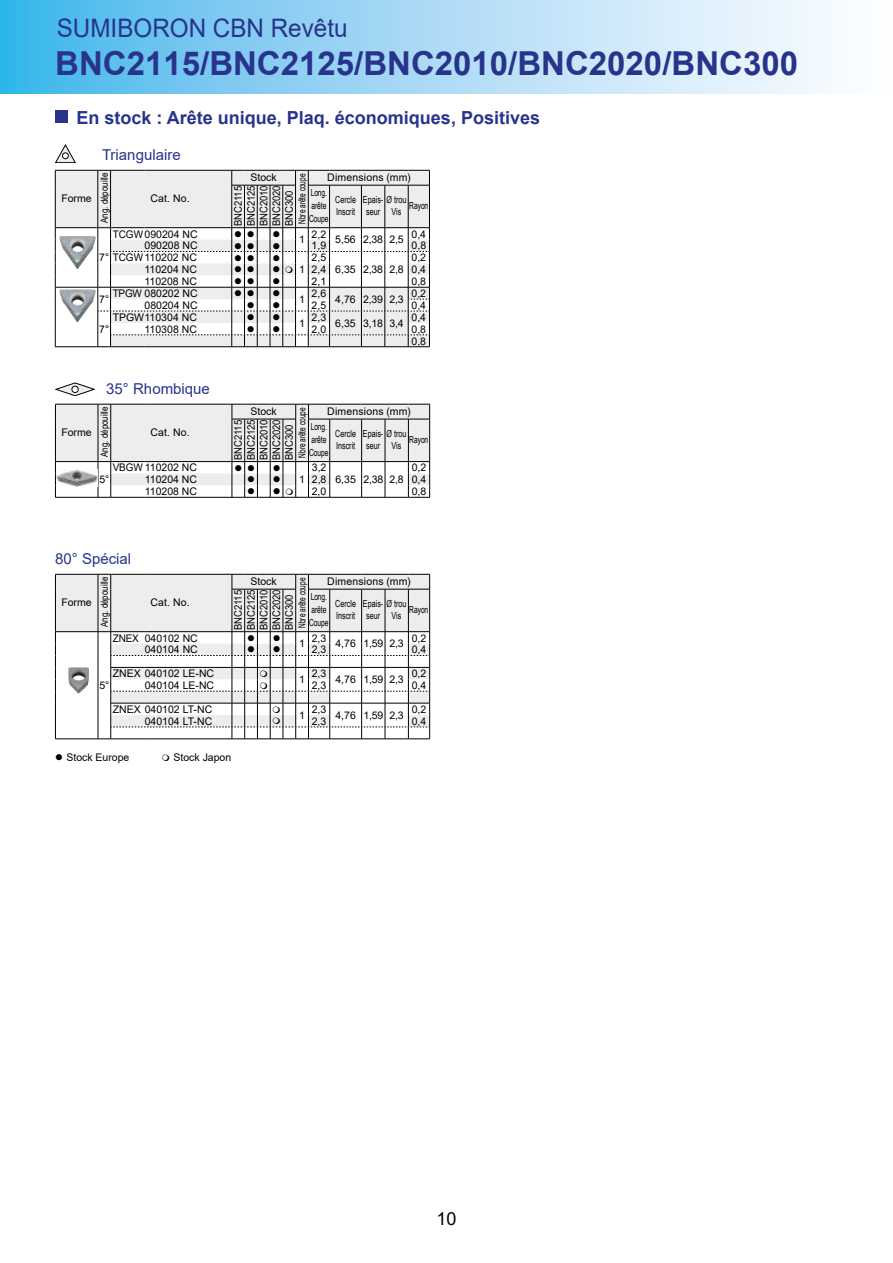
<style>
.page{position:relative;width:893px;height:1263px;background:#fff}
.page>*{position:absolute;margin:0;border:0;box-sizing:border-box;transform-origin:0 0}
.t1{font:700 33px "Arial";color:#28348b}
.t2{font:25.5px "Arial";color:#28348b;scale:.95 1}
.t3{font:700 18px "Arial";color:#28348b}
.t4{font:18px "Arial";color:#000}
.t5{font:15px "Arial";color:#28348b}
.t6{font:10.5px/12px "Arial";color:#000}
.t7{font:10.5px/12.8px "Arial";color:#000;text-align:justify;scale:.9 1}
.t8{font:10.5px "Arial";color:#000;scale:.95 1}
.t9{font:10.5px "Wingdings";color:#000}
.t10{font:9.75px/12.8px "Arial Narrow";color:#000;scale:.9 1}
.t11{font:9.75px/12.8px "Arial Narrow";color:#000;scale:.84 1}
.t12{font:9.75px "Arial Narrow";color:#000;scale:.81 1}
.t13{font:9.75px "Arial Narrow";color:#000}
</style>
<div class="page">
<svg style="left:0;top:0;width:830px;height:94px"></svg>
<svg style="left:55px;top:145px;width:21px;height:18px"></svg>
<div style="left:62px;top:153px;width:7px;height:6px;border:1px solid #000;border-radius:50%"></div>
<div style="left:55px;top:111px;width:13px;height:12px;background:#28348b"></div>
<svg style="left:55px;top:383px;width:40px;height:13px"></svg>
<svg style="left:55px;top:170px;width:375px;height:177px"></svg>
<svg style="left:55px;top:404px;width:375px;height:94px"></svg>
<svg style="left:55px;top:574px;width:375px;height:165px"></svg>
<h2 class="t2" style="left:57px;top:11px;width:308px">SUMIBORON CBN Revêtu</h2>
<h1 class="t1" style="left:55px;top:40px;width:744px">BNC2115/BNC2125/BNC2010/BNC2020/BNC300</h1>
<h3 class="t3" style="left:77px;top:105px;width:465px">En stock : Arête unique, Plaq. économiques, Positives</h3>
<h3 class="t5" style="left:102px;top:144px;width:80px">Triangulaire</h3>
<p class="t11" style="left:409px;top:199px;width:24px">Rayon</p>
<p class="t13" style="left:97px;top:223px;width:52px;rotate:-90deg">Ang. dépouille</p>
<p class="t6" style="left:250px;top:172px;width:28px">Stock</p>
<p class="t6" style="left:327px;top:171px;width:85px">Dimensions (mm)</p>
<p class="t12" style="left:295px;top:224px;width:63px;rotate:-90deg">Nbre arête coupe</p>
<p class="t7" style="left:232px;top:226px;width:47px;rotate:-90deg">BNC2115<br>BNC2125<br>BNC2010<br>BNC2020<br>BNC300</p>
<p class="t6" style="left:61px;top:192px;width:32px">Forme</p>
<p class="t6" style="left:150px;top:192px;width:41px">Cat. No.</p>
<p class="t11" style="left:311px;top:186px;width:21px">Long. arête</p>
<p class="t10" style="left:392px;top:193px;width:18px;text-indent:-29px">Epais- Ø trou<br>Vis</p>
<p class="t10" style="left:335px;top:193px;width:25px">Cercle<br>Inscrit</p>
<p class="t10" style="left:366px;top:205px;width:17px">seur</p>
<p class="t11" style="left:309px;top:212px;width:25px">Coupe</p>
<p class="t8" style="left:113px;top:227px;width:91px">TCGW090204 NC</p>
<p class="t9" style="left:272px;top:228px;width:9px">●</p>
<p class="t6" style="left:312px;top:228px;width:16px">2,2</p>
<p class="t6" style="left:412px;top:228px;width:16px">0,4</p>
<p class="t6" style="left:299px;top:234px;width:7px">1</p>
<p class="t6" style="left:335px;top:234px;width:70px">5,56 2,38 2,5</p>
<p class="t6" style="left:145px;top:240px;width:55px">090208 NC</p>
<p class="t9" style="left:272px;top:240px;width:9px">●</p>
<p class="t6" style="left:312px;top:240px;width:16px">1,9</p>
<p class="t6" style="left:412px;top:240px;width:16px">0,8</p>
<p class="t9" style="left:272px;top:252px;width:9px">●</p>
<p class="t6" style="left:299px;top:263px;width:7px">1</p>
<p class="t6" style="left:99px;top:252px;width:99px">7° TCGW110202 NC</p>
<p class="t6" style="left:312px;top:252px;width:16px">2,5</p>
<p class="t6" style="left:412px;top:252px;width:16px">0,2</p>
<p class="t6" style="left:145px;top:263px;width:54px">110204 NC</p>
<p class="t9" style="left:272px;top:264px;width:9px">●</p>
<p class="t6" style="left:312px;top:263px;width:16px">2,4</p>
<p class="t6" style="left:412px;top:263px;width:16px">0,4</p>
<p class="t6" style="left:145px;top:275px;width:54px">110208 NC</p>
<p class="t9" style="left:272px;top:276px;width:9px">●</p>
<p class="t6" style="left:312px;top:275px;width:16px">2,1</p>
<p class="t6" style="left:412px;top:275px;width:16px">0,8</p>
<p class="t6" style="left:335px;top:263px;width:70px">6,35 2,38 2,8</p>
<p class="t8" style="left:113px;top:286px;width:91px">TPGW 080202 NC</p>
<p class="t9" style="left:272px;top:288px;width:9px">●</p>
<p class="t6" style="left:412px;top:287px;width:16px">0,2</p>
<p class="t6" style="left:312px;top:287px;width:16px">2,6</p>
<p class="t6" style="left:99px;top:293px;width:12px">7°</p>
<p class="t6" style="left:299px;top:293px;width:7px">1</p>
<p class="t6" style="left:335px;top:293px;width:70px">4,76 2,39 2,3</p>
<p class="t6" style="left:145px;top:299px;width:55px">080204 NC</p>
<p class="t6" style="left:312px;top:299px;width:16px">2,5</p>
<p class="t6" style="left:412px;top:299px;width:16px">0,4</p>
<p class="t6" style="left:113px;top:311px;width:86px">TPGW110304 NC</p>
<p class="t6" style="left:312px;top:311px;width:16px">2,3</p>
<p class="t6" style="left:412px;top:311px;width:16px">0,4</p>
<p class="t6" style="left:299px;top:317px;width:7px">1</p>
<p class="t6" style="left:335px;top:317px;width:70px">6,35 3,18 3,4</p>
<p class="t6" style="left:145px;top:323px;width:54px">110308 NC</p>
<p class="t6" style="left:312px;top:323px;width:16px">2,0</p>
<p class="t6" style="left:412px;top:323px;width:16px">0,8<br>0,8</p>
<p class="t6" style="left:99px;top:323px;width:12px">7°</p>
<h3 class="t5" style="left:106px;top:378px;width:105px">35° Rhombique</h3>
<p class="t13" style="left:97px;top:457px;width:52px;rotate:-90deg">Ang. dépouille</p>
<p class="t6" style="left:250px;top:405px;width:28px">Stock</p>
<p class="t6" style="left:327px;top:405px;width:85px">Dimensions (mm)</p>
<p class="t12" style="left:295px;top:458px;width:63px;rotate:-90deg">Nbre arête coupe</p>
<p class="t7" style="left:232px;top:460px;width:47px;rotate:-90deg">BNC2115<br>BNC2125<br>BNC2010<br>BNC2020<br>BNC300</p>
<p class="t6" style="left:61px;top:426px;width:32px">Forme</p>
<p class="t6" style="left:150px;top:426px;width:41px">Cat. No.</p>
<p class="t11" style="left:311px;top:420px;width:21px">Long. arête</p>
<p class="t10" style="left:392px;top:426px;width:18px;text-indent:-29px">Epais- Ø trou<br>Vis</p>
<p class="t10" style="left:335px;top:426px;width:25px">Cercle<br>Inscrit</p>
<p class="t11" style="left:409px;top:433px;width:24px">Rayon</p>
<p class="t10" style="left:366px;top:439px;width:17px">seur</p>
<p class="t11" style="left:309px;top:446px;width:25px">Coupe</p>
<p class="t8" style="left:113px;top:460px;width:90px">VBGW 110202 NC</p>
<p class="t9" style="left:273px;top:462px;width:9px">●</p>
<p class="t6" style="left:312px;top:462px;width:16px">3,2</p>
<p class="t6" style="left:412px;top:462px;width:16px">0,2</p>
<p class="t6" style="left:99px;top:473px;width:12px">5°</p>
<p class="t6" style="left:145px;top:473px;width:54px">110204 NC</p>
<p class="t6" style="left:312px;top:473px;width:16px">2,8</p>
<p class="t6" style="left:412px;top:473px;width:16px">0,4</p>
<p class="t6" style="left:145px;top:485px;width:54px">110208 NC</p>
<p class="t6" style="left:312px;top:485px;width:16px">2,0</p>
<p class="t6" style="left:412px;top:485px;width:16px">0,8</p>
<p class="t6" style="left:299px;top:473px;width:7px">1</p>
<p class="t6" style="left:335px;top:473px;width:70px">6,35 2,38 2,8</p>
<h3 class="t5" style="left:55px;top:548px;width:78px">80° Spécial</h3>
<p class="t13" style="left:97px;top:627px;width:52px;rotate:-90deg">Ang. dépouille</p>
<p class="t6" style="left:250px;top:576px;width:28px">Stock</p>
<p class="t6" style="left:327px;top:575px;width:85px">Dimensions (mm)</p>
<p class="t12" style="left:295px;top:628px;width:63px;rotate:-90deg">Nbre arête coupe</p>
<p class="t7" style="left:232px;top:630px;width:47px;rotate:-90deg">BNC2115<br>BNC2125<br>BNC2010<br>BNC2020<br>BNC300</p>
<p class="t6" style="left:61px;top:596px;width:32px">Forme</p>
<p class="t6" style="left:150px;top:596px;width:41px">Cat. No.</p>
<p class="t11" style="left:311px;top:590px;width:21px">Long. arête</p>
<p class="t10" style="left:392px;top:596px;width:18px;text-indent:-29px">Epais- Ø trou<br>Vis</p>
<p class="t10" style="left:335px;top:596px;width:25px">Cercle<br>Inscrit</p>
<p class="t11" style="left:409px;top:603px;width:24px">Rayon</p>
<p class="t10" style="left:366px;top:609px;width:17px">seur</p>
<p class="t11" style="left:309px;top:616px;width:25px">Coupe</p>
<p class="t8" style="left:113px;top:631px;width:91px">ZNEX 040102 NC</p>
<p class="t6" style="left:312px;top:632px;width:16px">2,3</p>
<p class="t6" style="left:412px;top:632px;width:16px">0,2</p>
<p class="t6" style="left:299px;top:638px;width:7px">1</p>
<p class="t6" style="left:335px;top:638px;width:70px">4,76 1,59 2,3</p>
<p class="t6" style="left:145px;top:643px;width:55px">040104 NC</p>
<p class="t6" style="left:312px;top:643px;width:16px">2,3</p>
<p class="t6" style="left:412px;top:643px;width:16px">0,4</p>
<p class="t6" style="left:113px;top:667px;width:103px">ZNEX 040102 LE-NC</p>
<p class="t6" style="left:299px;top:673px;width:7px">1</p>
<p class="t6" style="left:312px;top:667px;width:16px">2,3</p>
<p class="t6" style="left:412px;top:667px;width:16px">0,2</p>
<p class="t6" style="left:335px;top:673px;width:70px">4,76 1,59 2,3</p>
<p class="t6" style="left:145px;top:679px;width:71px">040104 LE-NC</p>
<p class="t6" style="left:312px;top:679px;width:16px">2,3</p>
<p class="t6" style="left:412px;top:679px;width:16px">0,4</p>
<p class="t6" style="left:113px;top:703px;width:101px">ZNEX 040102 LT-NC</p>
<p class="t6" style="left:299px;top:709px;width:7px">1</p>
<p class="t6" style="left:99px;top:679px;width:12px">5°</p>
<p class="t6" style="left:312px;top:703px;width:16px">2,3</p>
<p class="t6" style="left:412px;top:703px;width:16px">0,2</p>
<p class="t6" style="left:335px;top:709px;width:70px">4,76 1,59 2,3</p>
<p class="t6" style="left:145px;top:715px;width:69px">040104 LT-NC</p>
<p class="t6" style="left:312px;top:715px;width:16px">2,3</p>
<p class="t6" style="left:412px;top:715px;width:16px">0,4</p>
<p class="t6" style="left:55px;top:751px;width:76px">● Stock Europe</p>
<p class="t6" style="left:173px;top:751px;width:59px">Stock Japon</p>
<h3 class="t4" style="left:436px;top:1206px;width:22px">10</h3>
</div>
